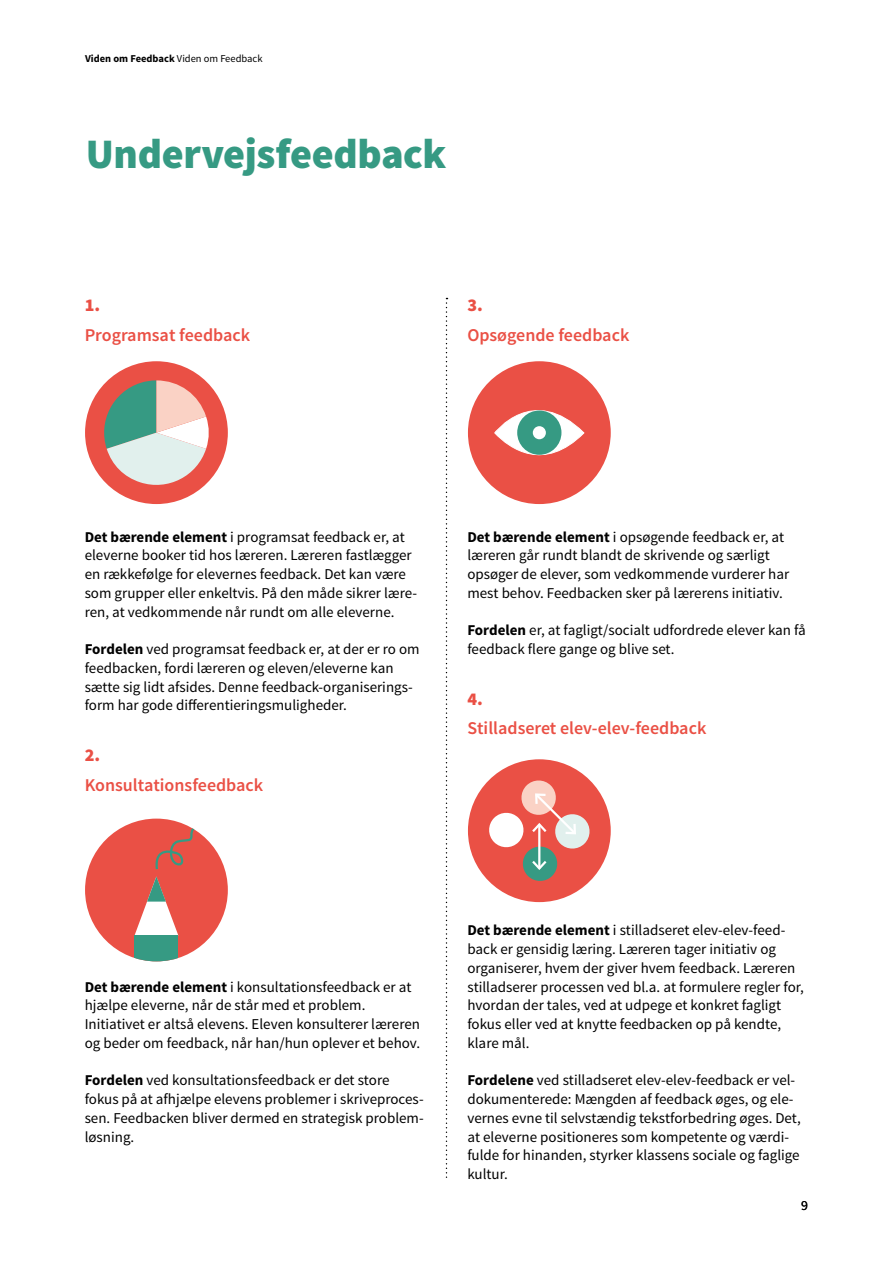
<style>
.page{position:relative;width:893px;height:1263px;background:#fff}
.page>*{position:absolute;margin:0;border:0;box-sizing:border-box;transform-origin:0 0}
.t1{font:900 42px "Source Sans Pro";letter-spacing:-.01em;color:#369a83}
.t2{font:600 18px "Source Sans Pro";color:#ea5045}
.t3{font:900 18px "Source Sans Pro";color:#ea5045}
.t4{font:15px/18.8px "Source Sans Pro";color:#000}
.t5{font:13.8px "Source Sans Pro";color:#000}
.t6{font:700 10.5px "Source Sans Pro";color:#000}
.s1{font-weight:400}
.s2{font-weight:700}
</style>
<div class="page">
<div style="left:468px;top:361px;width:143px;height:143px;background:#ea5045;border-radius:50%"></div>
<div style="left:468px;top:759px;width:143px;height:143px;background:#ea5045;border-radius:50%"></div>
<svg style="left:446px;top:298px;width:1px;height:880px"></svg>
<svg style="left:494px;top:410px;width:91px;height:46px"></svg>
<div style="left:85px;top:818px;width:143px;height:143px;background:#ea5045;border-radius:50%"></div>
<svg style="left:135px;top:818px;width:67px;height:117px"></svg>
<div style="left:135px;top:935px;width:43px;height:26px;background:#369a83"></div>
<div style="left:85px;top:361px;width:143px;height:143px;background:#ea5045;border-radius:50%"></div>
<svg style="left:98px;top:380px;width:112px;height:111px"></svg>
<svg style="left:487px;top:779px;width:104px;height:103px"></svg>
<p class="t6" style="left:85px;top:51px;width:179px">Viden om Feedback <span class="s1">Viden om Feedback</span></p>
<h1 class="t1" style="left:86px;top:126px;width:362px">Undervejsfeedback</h1>
<p class="t3" style="left:85px;top:294px;width:17px">1.</p>
<p class="t2" style="left:85px;top:323px;width:167px">Programsat feedback</p>
<p class="t3" style="left:467px;top:294px;width:17px">3.</p>
<p class="t2" style="left:467px;top:323px;width:164px">Opsøgende feedback</p>
<p class="t4" style="left:85px;top:527px;width:334px"><span class="s2">Det bærende element</span> i programsat feedback er, at eleverne booker tid hos læreren. Læreren fastlægger en rækkefølge for elevernes feedback. Det kan være som grupper eller enkeltvis. På den måde sikrer lære&shy;ren, at vedkommende når rundt om alle eleverne.</p>
<p class="t4" style="left:85px;top:640px;width:336px"><span class="s2">Fordelen</span> ved programsat feedback er, at der er ro om feedbacken, fordi læreren og eleven/eleverne kan sætte sig lidt afsides. Denne feedback-organiserings&shy;form har gode differentieringsmuligheder.</p>
<p class="t3" style="left:85px;top:743px;width:17px">2.</p>
<p class="t2" style="left:85px;top:773px;width:180px">Konsultationsfeedback</p>
<p class="t4" style="left:467px;top:527px;width:323px"><span class="s2">Det bærende element</span> i opsøgende feedback er, at læreren går rundt blandt de skrivende og særligt opsøger de elever, som vedkommende vurderer har mest behov. Feedbacken sker på lærerens initiativ.</p>
<p class="t4" style="left:467px;top:621px;width:340px"><span class="s2">Fordelen</span> er, at fagligt/socialt udfordrede elever kan få feedback flere gange og blive set.</p>
<p class="t3" style="left:467px;top:687px;width:17px">4.</p>
<p class="t2" style="left:467px;top:717px;width:241px">Stilladseret elev-elev-feedback</p>
<p class="t4" style="left:85px;top:977px;width:337px"><span class="s2">Det bærende element</span> i konsultationsfeedback er at hjælpe eleverne, når de står med et problem.<br>Initiativet er altså elevens. Eleven konsulterer læreren og beder om feedback, når han/hun oplever et behov.</p>
<p class="t4" style="left:85px;top:1071px;width:340px"><span class="s2">Fordelen</span> ved konsultationsfeedback er det store fokus på at afhjælpe elevens problemer i skriveproces&shy;sen. Feedbacken bliver dermed en strategisk problem&shy;løsning.</p>
<p class="t4" style="left:467px;top:921px;width:338px"><span class="s2">Det bærende element</span> i stilladseret elev-elev-feed&shy;back er gensidig læring. Læreren tager initiativ og organiserer, hvem der giver hvem feedback. Læreren stilladserer processen ved bl.a. at formulere regler for, hvordan der tales, ved at udpege et konkret fagligt fokus eller ved at knytte feedbacken op på kendte, klare mål.</p>
<p class="t4" style="left:467px;top:1071px;width:335px"><span class="s2">Fordelene</span> ved stilladseret elev-elev-feedback er vel&shy;dokumenterede: Mængden af feedback øges, og ele&shy;vernes evne til selvstændig tekstforbedring øges. Det, at eleverne positioneres som kompetente og værdi&shy;fulde for hinanden, styrker klassens sociale og faglige kultur.</p>
<p class="t5" style="left:801px;top:1196px;width:8px">9</p>
</div>
